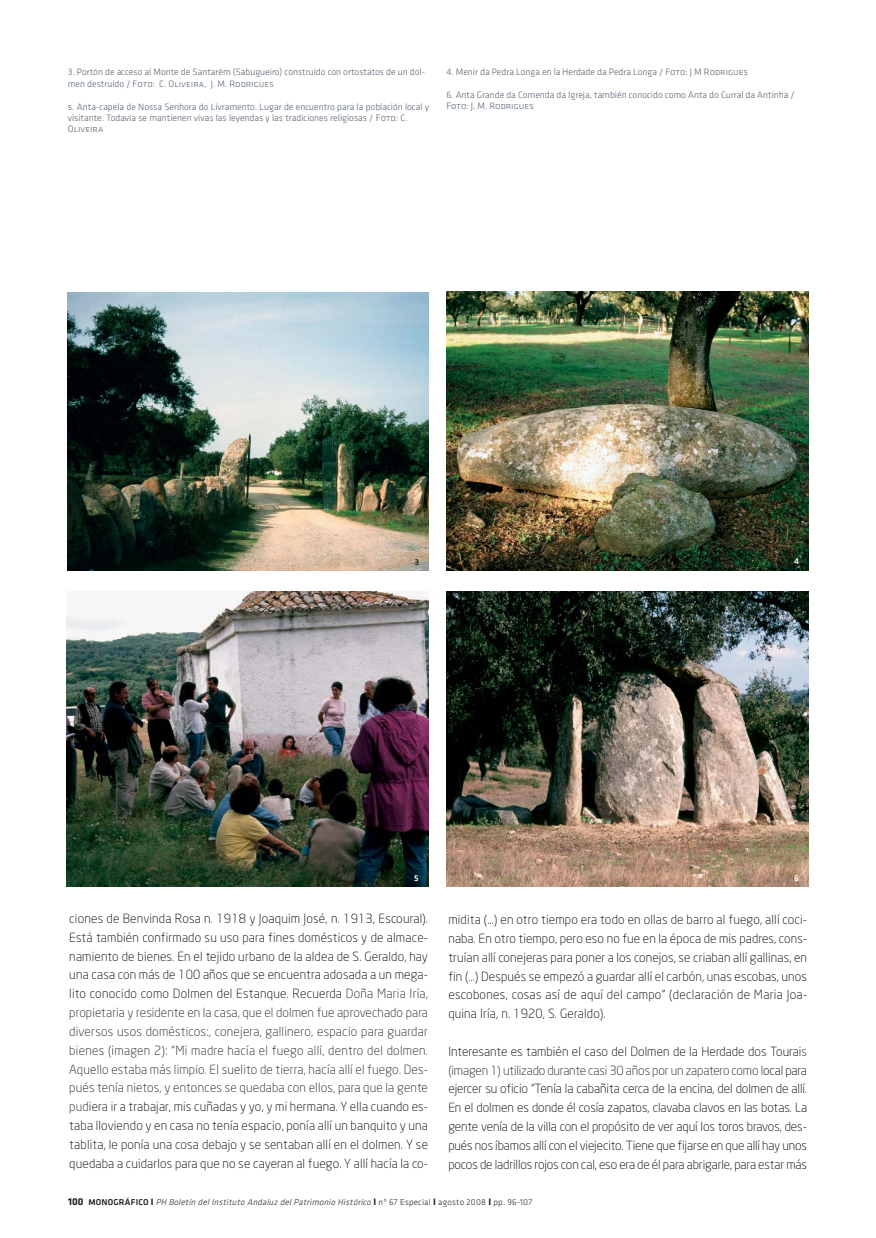
<style>
.page{position:relative;width:876px;height:1238px;background:#fff}
.page>*{position:absolute;margin:0;border:0;box-sizing:border-box;transform-origin:0 0}
.t1{font:300 12.45px/18.8px "Neo Sans";letter-spacing:.015em;color:#000;text-align:justify}
.t2{font:300 9.6px/11.4px "Klavika";color:#53616f}
.t3{font:9.6px "Klavika Light Caps";color:#53616f}
.t4{font:italic 300 8.85px "Klavika";color:#231f20}
.t5{font:500 8.85px "Klavika";color:#fff}
.t6{font:500 8.85px "Klavika";color:#231f20}
.s1{font-family:"Klavika";font-weight:300}
.s2{font-family:"Klavika Light Caps";font-weight:400}
.s3{color:#231f20}
.s4{font-weight:700;font-style:normal;font-size:10.35px}
.s5{font-weight:500;font-style:normal}
.s6{font-weight:700;font-style:normal;font-size:9.6px}
.s7{font-style:normal}
</style>
<div class="page">
<img style="left:447px;top:592px;width:361px;height:295px">
<img style="left:68px;top:292px;width:361px;height:278px">
<img style="left:447px;top:291px;width:361px;height:279px">
<img style="left:66px;top:592px;width:363px;height:295px">
<p class="t2" style="left:68px;top:67px;width:359px">3. Portón de acceso al Monte de Santarém (Sabugueiro) construido con ortostatos de un dol-</p>
<p class="t3" style="left:68px;top:78px;width:208px"><span class="s1">men destruido /</span> Foto: C. Oliveira, J. M. Rodrigues</p>
<p class="t2" style="left:68px;top:101px;width:363px"><span class="s2">5.</span> Anta-capela de Nossa Senhora do Livramento. Lugar de encuentro para la población local y visitante. Todavía se mantienen vivas las leyendas y las tradiciones religiosas <span class="s2">/ Foto: C.</span></p>
<p class="t3" style="left:68px;top:123px;width:37px">Oliveira</p>
<p class="t2" style="left:446px;top:67px;width:303px">4. Menir da Pedra Longa en la Herdade da Pedra Longa / <span class="s2">Foto: J M Rodrigues</span></p>
<p class="t2" style="left:446px;top:90px;width:350px">6. Anta Grande da Comenda da Igreja, también conocido como Anta do Curral da Antinha /</p>
<p class="t3" style="left:446px;top:100px;width:89px">Foto: J. M. Rodrigues</p>
<p class="t6" style="left:415px;top:558px;width:6px">3</p>
<p class="t5" style="left:794px;top:558px;width:6px">4</p>
<p class="t5" style="left:414px;top:874px;width:6px">5</p>
<p class="t5" style="left:794px;top:875px;width:6px">6</p>
<p class="t1" style="left:69px;top:910px;width:360px">ciones de Benvinda Rosa n. 1918 y Joaquim José, n. 1913, Escoural).<br>Está también confirmado su uso para fines domésticos y de almace&shy;namiento de bienes. En el tejido urbano de la aldea de S. Geraldo, hay una casa con más de 100 años que se encuentra adosada a un mega&shy;lito conocido como Dolmen del Estanque. Recuerda <span class="s3">Doña Maria Iría, propietaria y residente en la casa, que el dolmen fue aprovechado para diversos usos domésticos:, conejera, gallinero, espacio para guardar bienes (imagen 2): “Mi madre hacía el fuego allí, dentro del dolmen.<br>Aquello estaba más limpio. El suelito de tierra, hacía allí el fuego. Des&shy;pués tenía nietos, y entonces se quedaba con ellos, para que la gente pud</span>iera ir a trabajar, mis cuñadas y yo, y mi hermana. Y ella cuando es&shy;taba lloviendo y en casa no tenía espacio, ponía allí un banquito y una tablita, le ponía una cosa debajo y se sentaban allí en el dolmen. Y se quedaba a cuidarlos para que no se cayeran al fuego. Y allí hacía la co-</p>
<p class="t1" style="left:448px;top:911px;width:360px">midita (...) en otro tiempo era todo en ollas de barro al fuego, allí coci&shy;naba. En otro tiempo, pero eso no fue en la época de mis padres, cons&shy;truían allí conejeras para poner a los conejos, se criaban allí gallinas, en fin (...) Después se empezó a guardar allí el carbón, unas escobas, unos escobones, cosas así de aquí del campo” (declaración de Maria Joa&shy;quina Iría, n. 1920, S. Geraldo).</p>
<p class="t1" style="left:448px;top:1043px;width:360px">Interesante es también el caso del Dolmen de la Herdade dos Tourai<span class="s3">s (imagen 1) utilizado durante casi 30 años por un zapatero como l</span>ocal para ejercer su oficio “Tenía la cabañita cerca de la encina, del dolmen de allí.<br>En el dolmen es donde él cosía zapatos, clavaba clavos en las botas. La gente venía de la villa con el propósito de ver aquí los toros bravos, des&shy;pués nos íbamos allí con el viejecito. Tiene que fijarse en que allí hay unos pocos de ladrillos rojos con cal, eso era de él para abrigarle, para estar más</p>
<p class="t4" style="left:68px;top:1198px;width:465px"><span class="s4">100</span> <span class="s5">MONOGRÁFICO</span> <span class="s6">I</span> PH Boletín del Instituto Andaluz del Patrimonio Histórico<span class="s6">I</span> <span class="s7">nº 67 Especial</span> <span class="s6">I</span> <span class="s7">agosto 2008</span> <span class="s6">I</span> <span class="s7">pp. 96-107</span></p>
</div>
